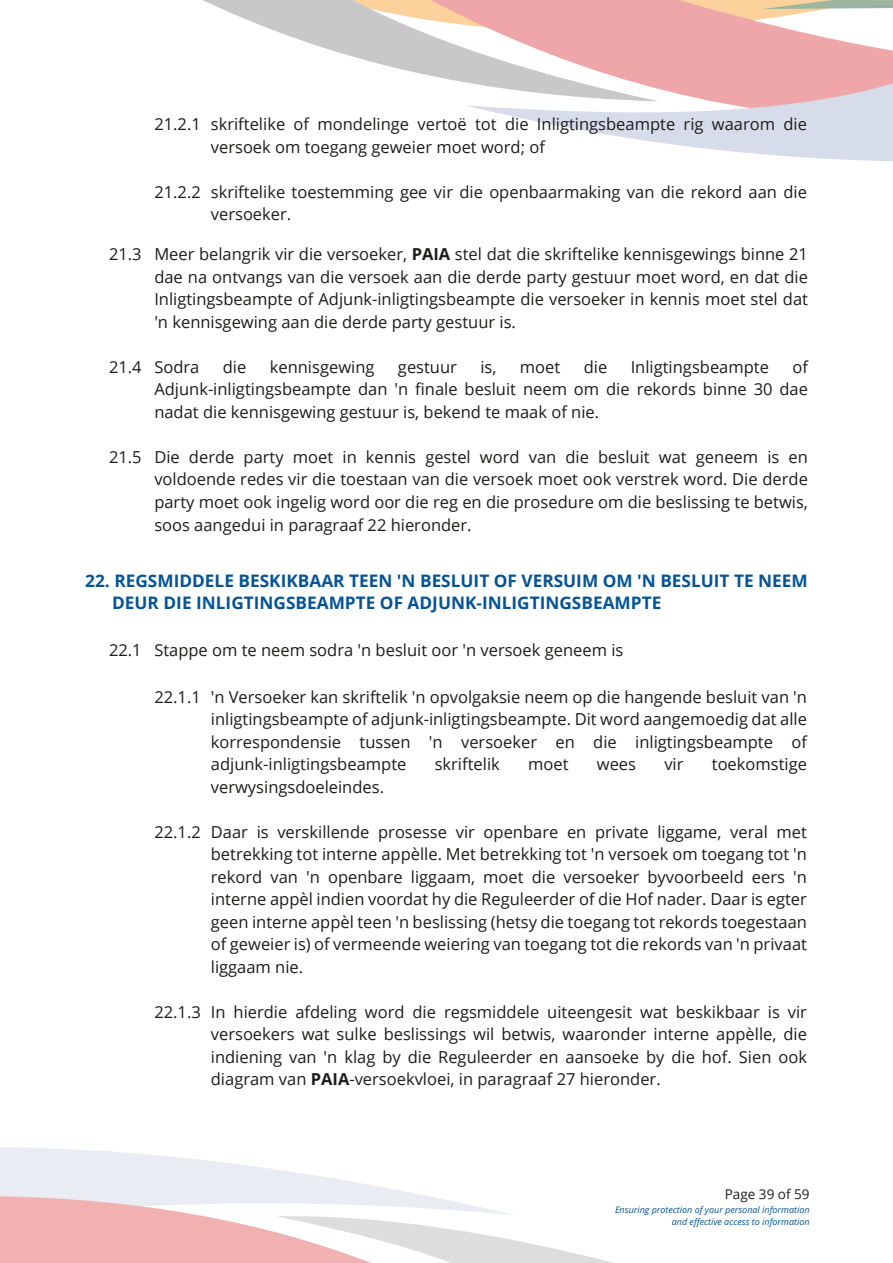
<style>
.page{position:relative;width:893px;height:1263px;background:#fff}
.page>*{position:absolute;margin:0;border:0;box-sizing:border-box;transform-origin:0 0}
.t1{font:700 17.25px/22.5px "Open Sans";color:#045496}
.t2{font:16.5px/22.5px "Open Sans";color:#1c1c1b;text-align:justify}
.t3{font:13.5px "Open Sans";color:#1c1c1b}
.t4{font:italic 9px/12px "Open Sans";color:#025495;text-align:right}
.s1{font-weight:700}
</style>
<div class="page">
<svg style="left:659px;top:0;width:234px;height:83px;fill:#efa6a9"></svg>
<svg style="left:203px;top:0;width:456px;height:83px"></svg>
<svg style="left:466px;top:83px;width:427px;height:78px"></svg>
<svg style="left:0;top:1147px;width:614px;height:116px"></svg>
<p class="t2" style="left:109px;top:245px;width:34px">21.3</p>
<p class="t2" style="left:109px;top:357px;width:34px">21.4</p>
<p class="t2" style="left:109px;top:447px;width:34px">21.5</p>
<p class="t2" style="left:154px;top:114px;width:48px">21.2.1</p>
<p class="t2" style="left:154px;top:182px;width:48px">21.2.2</p>
<p class="t2" style="left:211px;top:114px;width:598px">skriftelike of mondelinge vertoÎ tot die Inligtingsbeampte rig waarom die versoek om toegang geweier moet word; of</p>
<p class="t2" style="left:211px;top:182px;width:598px">skriftelike toestemming gee vir die openbaarmaking van die rekord aan die versoeker.</p>
<p class="t2" style="left:154px;top:245px;width:655px">Meer belangrik vir die versoeker, <span class="s1">PAIA</span> stel dat die skriftelike kennisgewings binne 21 dae na ontvangs van die versoek aan die derde party gestuur moet word, en dat die Inligtingsbeampte of Adjunk-inligtingsbeampte die versoeker in kennis moet stel dat 'n kennisgewing aan die derde party gestuur is.</p>
<p class="t2" style="left:154px;top:357px;width:47px">Sodra</p>
<p class="t2" style="left:223px;top:357px;width:25px">die</p>
<p class="t2" style="left:270px;top:357px;width:106px">kennisgewing</p>
<p class="t2" style="left:398px;top:357px;width:60px">gestuur</p>
<p class="t2" style="left:480px;top:357px;width:18px">is,</p>
<p class="t2" style="left:520px;top:357px;width:42px">moet</p>
<p class="t2" style="left:584px;top:357px;width:25px">die</p>
<p class="t2" style="left:631px;top:357px;width:140px">Inligtingsbeampte</p>
<p class="t2" style="left:154px;top:357px;width:655px;text-indent:638px">of Adjunk-inligtingsbeampte dan 'n finale besluit neem om die rekords binne 30 dae nadat die kennisgewing gestuur is, bekend te maak of nie.</p>
<p class="t2" style="left:154px;top:447px;width:655px">Die derde party moet in kennis gestel word van die besluit wat geneem is en voldoende redes vir die toestaan van die versoek moet ook verstrek word. Die derde party moet ook ingelig word oor die reg en die prosedure om die beslissing te betwis, soos aangedui in paragraaf 22 hieronder.</p>
<p class="t1" style="left:112px;top:571px;width:697px;text-indent:-27px">22. REGSMIDDELE BESKIKBAAR TEEN 'N BESLUIT OF VERSUIM OM 'N BESLUIT TE NEEM<br>DEUR DIE INLIGTINGSBEAMPTE OF ADJUNK-INLIGTINGSBEAMPTE</p>
<p class="t2" style="left:109px;top:641px;width:516px">22.1 Stappe om te neem sodra 'n besluit oor 'n versoek geneem is</p>
<p class="t2" style="left:154px;top:687px;width:48px">22.1.1</p>
<p class="t2" style="left:154px;top:822px;width:48px">22.1.2</p>
<p class="t2" style="left:154px;top:1002px;width:48px">22.1.3</p>
<p class="t2" style="left:211px;top:687px;width:598px">'n Versoeker kan skriftelik 'n opvolgaksie neem op die hangende besluit van 'n inligtingsbeampte of adjunk-inligtingsbeampte. Dit word aangemoedig dat alle korrespondensie tussen 'n versoeker en die inligtingsbeampte of adjunk-inligtingsbeampte</p>
<p class="t2" style="left:435px;top:754px;width:67px">skriftelik</p>
<p class="t2" style="left:528px;top:754px;width:42px">moet</p>
<p class="t2" style="left:597px;top:754px;width:41px">wees</p>
<p class="t2" style="left:664px;top:754px;width:21px">vir</p>
<p class="t2" style="left:712px;top:754px;width:97px">toekomstige</p>
<p class="t2" style="left:211px;top:777px;width:175px">verwysingsdoeleindes.</p>
<p class="t2" style="left:211px;top:822px;width:598px">Daar is verskillende prosesse vir openbare en private liggame, veral met betrekking tot interne appËlle. Met betrekking tot 'n versoek om toegang tot 'n rekord van 'n openbare liggaam, moet die versoeker byvoorbeeld eers 'n interne appËl indien voordat hy die Reguleerder of die Hof nader. Daar is egter geen interne appËl teen 'n beslissing (hetsy die toegang tot rekords toegestaan of geweier is) of vermeende weiering van toegang tot die rekords van 'n privaat liggaam nie.</p>
<p class="t2" style="left:211px;top:1002px;width:598px">In hierdie afdeling word die regsmiddele uiteengesit wat beskikbaar is vir versoekers wat sulke beslissings wil betwis, waaronder interne appËlle, die indiening van 'n klag by die Reguleerder en aansoeke by die hof. Sien ook diagram van <span class="s1">PAIA</span>-versoekvloei, in paragraaf 27 hieronder.</p>
<p class="t3" style="left:725px;top:1188px;width:86px">Page 39 of 59</p>
<p class="t4" style="left:615px;top:1205px;width:196px">Ensuring protection of your personal information and effective access to information</p>
</div>
